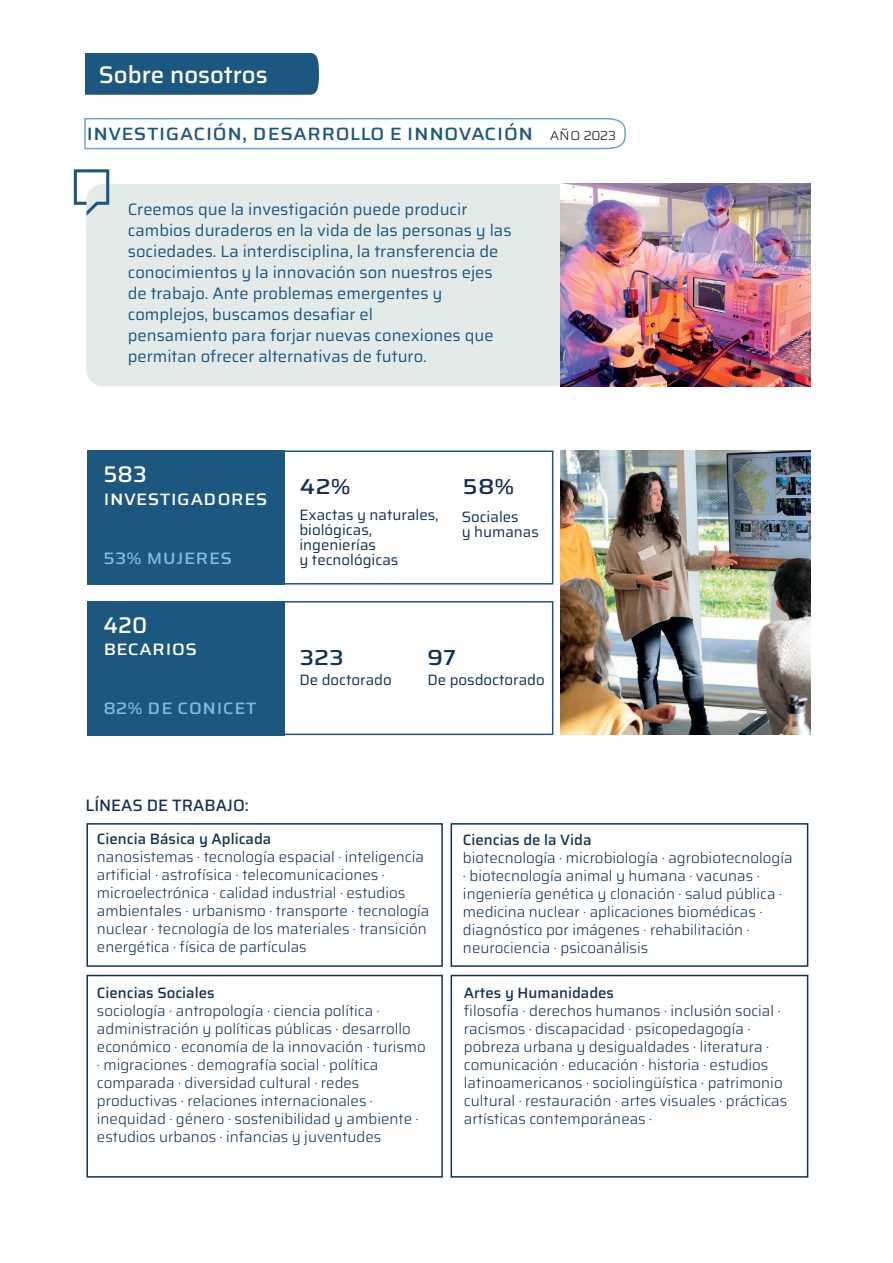
<style>
.page{position:relative;width:893px;height:1263px;background:#fff}
.page>*{position:absolute;margin:0;border:0;box-sizing:border-box;transform-origin:0 0}
.t1{font:51.6px "Saira UNSAM";color:#1c577f}
.t2{font:25.5px "Saira UNSAM Medium SC";color:#123156}
.t3{font:500 24px "Saira UNSAM";color:#fff}
.t4{font:500 22.65px "Saira UNSAM";color:#fff}
.t5{font:21px "Saira UNSAM Medium SC";color:#1c577f}
.t6{font:19.5px "Saira UNSAM Medium SC";color:#fff}
.t7{font:19.5px "Saira UNSAM Medium SC";color:#7dbbdd}
.t8{font:16.5px/21px "Saira UNSAM";color:#1c577f}
.t9{font:16.5px "Saira UNSAM Medium SC";color:#123156}
.t10{font:300 15px/18px "Saira UNSAM";color:#123156}
.t11{font:15px/15px "Saira UNSAM";color:#123156}
.t12{font:500 15px "Saira UNSAM";color:#123156}
.s1{font-family:"Saira UNSAM Light SC";font-size:15px;color:#231f20}
</style>
<div class="page">
<svg style="left:84px;top:117px;width:542px;height:33px"></svg>
<div style="left:86px;top:823px;width:357px;height:144px;border:2px solid #123156"></div>
<div style="left:451px;top:823px;width:357px;height:144px;border:2px solid #123156"></div>
<div style="left:86px;top:975px;width:357px;height:202px;border:2px solid #123156"></div>
<div style="left:451px;top:975px;width:357px;height:202px;border:2px solid #123156"></div>
<div style="left:86px;top:184px;width:711px;height:202px;background:#e4eae7;border-radius:17px"></div>
<div style="left:87px;top:450px;width:198px;height:134px;background:#1c577f"></div>
<div style="left:87px;top:601px;width:198px;height:134px;background:#1c577f"></div>
<div style="left:278px;top:450px;width:275px;height:134px;border:2px solid #1c577f"></div>
<div style="left:278px;top:601px;width:275px;height:134px;border:2px solid #1c577f"></div>
<img style="left:560px;top:451px;width:251px;height:284px">
<img style="left:560px;top:184px;width:250px;height:202px">
<div style="left:85px;top:53px;width:234px;height:42px;background:#1c577f"></div>
<h3 class="t3" style="left:99px;top:55px;width:170px">Sobre nosotros</h3>
<h3 class="t5" style="left:86px;top:120px;width:531px">investigación, desarrollo e innovación <span class="s1">año 2023</span></h3>
<h1 class="t1" style="left:71px;top:145px;width:43px">T</h1>
<p class="t8" style="left:128px;top:198px;width:385px">Creemos que la investigación puede producir cambios duraderos en la vida de las personas y las sociedades. La interdisciplina, la transferencia de conocimientos y la innovación son nuestros ejes de trabajo. Ante problemas emergentes y complejos, buscamos desafiar el<br>pensamiento para forjar nuevas conexiones que permitan ofrecer alternativas de futuro.</p>
<h3 class="t4" style="left:104px;top:456px;width:45px">583</h3>
<h3 class="t6" style="left:104px;top:486px;width:166px">investigadores</h3>
<h3 class="t7" style="left:104px;top:545px;width:130px">53% mujeres</h3>
<h3 class="t4" style="left:104px;top:606px;width:45px">420</h3>
<h3 class="t6" style="left:104px;top:637px;width:95px">becarios</h3>
<h3 class="t7" style="left:104px;top:696px;width:155px">82% de conicet</h3>
<p class="t9" style="left:86px;top:795px;width:165px">LÍNEAS DE TRABAJO:</p>
<h2 class="t2" style="left:299px;top:470px;width:53px">42%</h2>
<h2 class="t2" style="left:463px;top:470px;width:53px">58%</h2>
<p class="t11" style="left:299px;top:507px;width:141px">Exactas y naturales, biológicas, ingenierías<br>y tecnológicas</p>
<p class="t11" style="left:462px;top:509px;width:79px">Sociales<br>y humanas</p>
<h2 class="t2" style="left:299px;top:641px;width:46px">323</h2>
<h2 class="t2" style="left:427px;top:641px;width:30px">97</h2>
<p class="t11" style="left:299px;top:672px;width:94px">De doctorado</p>
<p class="t11" style="left:427px;top:672px;width:119px">De posdoctorado</p>
<p class="t12" style="left:97px;top:826px;width:176px">Ciencia Básica y Aplicada</p>
<p class="t10" style="left:97px;top:847px;width:334px">nanosistemas · tecnología espacial · inteligencia artificial · astrofísica · telecomunicaciones · microelectrónica · calidad industrial · estudios ambientales · urbanismo · transporte · tecnología nuclear · tecnología de los materiales · transición energética · física de partículas</p>
<p class="t12" style="left:97px;top:980px;width:119px">Ciencias Sociales</p>
<p class="t10" style="left:97px;top:1001px;width:330px">sociología · antropología · ciencia política · administración y políticas públicas · desarrollo económico · economía de la innovación · turismo · migraciones · demografía social · política comparada · diversidad cultural · redes productivas · relaciones internacionales · inequidad · género · sostenibilidad y ambiente · estudios urbanos · infancias y juventudes</p>
<p class="t12" style="left:463px;top:827px;width:130px">Ciencias de la Vida</p>
<p class="t10" style="left:463px;top:848px;width:331px">biotecnología · microbiología · agrobiotecnología · biotecnología animal y humana · vacunas · ingeniería genética y clonación · salud pública · medicina nuclear · aplicaciones biomédicas · diagnóstico por imágenes · rehabilitación · neurociencia · psicoanálisis</p>
<p class="t12" style="left:464px;top:980px;width:152px">Artes y Humanidades</p>
<p class="t10" style="left:464px;top:1001px;width:325px">filosofía · derechos humanos · inclusión social · racismos · discapacidad · psicopedagogía · pobreza urbana y desigualdades · literatura · comunicación · educación · historia · estudios latinoamericanos · sociolingüística · patrimonio cultural · restauración · artes visuales · prácticas artísticas contemporáneas ·</p>
</div>
